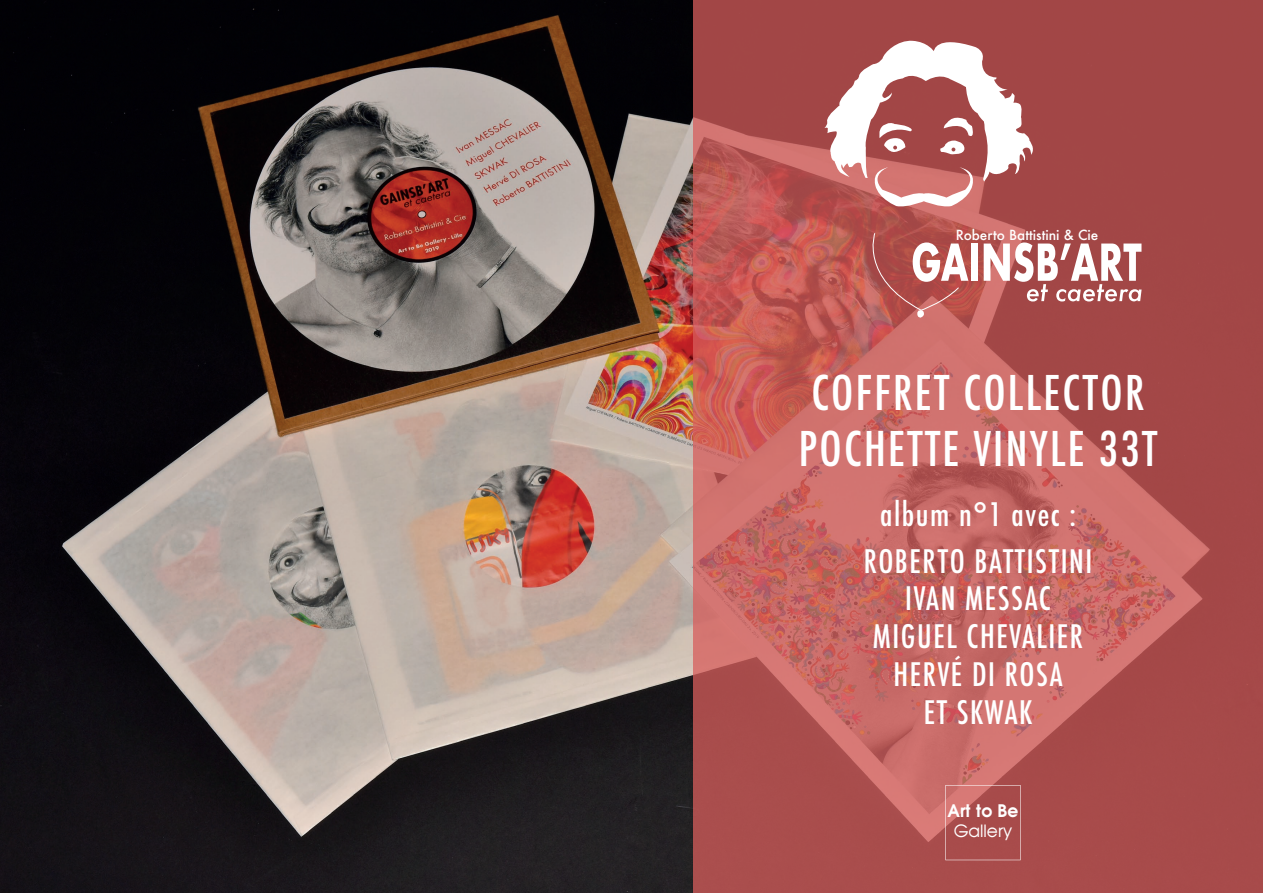
<style>
.page{position:relative;width:1263px;height:893px;background:#fff}
.page>*{position:absolute;margin:0;border:0;box-sizing:border-box;transform-origin:0 0}
.t1{font:500 condensed 46.5px/55.8px "Futura";letter-spacing:.05em;color:#fff}
.t2{font:500 condensed 31.5px/37.8px "Futura";letter-spacing:.05em;color:#fff;text-align:center}
.t3{font:700 16.95px "Avian";letter-spacing:.005em;color:#fff}
.t4{font:16.95px "Avian";color:#fff}
.t5{font:500 13.65px "Futura";color:#fff}
</style>
<div class="page">
<img style="left:0;top:0;width:693px;height:893px">
<svg style="left:693px;top:0;width:570px;height:893px;fill:#a94d4c"></svg>
<svg style="left:945px;top:785px;width:75px;height:75px"></svg>
<svg style="left:824px;top:34px;width:212px;height:174px"></svg>
<svg style="left:859px;top:233px;width:109px;height:85px"></svg>
<div style="left:971px;top:244px;width:7px;height:37px;background:#fff"></div>
<svg style="left:984px;top:242px;width:157px;height:59px"></svg>
<p class="t5" style="left:956px;top:226px;width:144px">Roberto Battistini &amp; Cie</p>
<h1 class="t1" style="left:799px;top:365px;width:360px">COFFRET COLLECTOR<br>POCHETTE VINYLE 33T</h1>
<p class="t2" style="left:864px;top:491px;width:230px;line-height:46.5px">album n°1 avec :<br>ROBERTO BATTISTINI</p>
<p class="t2" style="left:873px;top:580px;width:212px">IVAN MESSAC<br>MIGUEL CHEVALIER<br>HERVÉ DI ROSA<br>ET SKWAK</p>
<p class="t3" style="left:947px;top:800px;width:73px">Art to Be</p>
<p class="t4" style="left:954px;top:821px;width:60px">Gallery</p>
</div>
